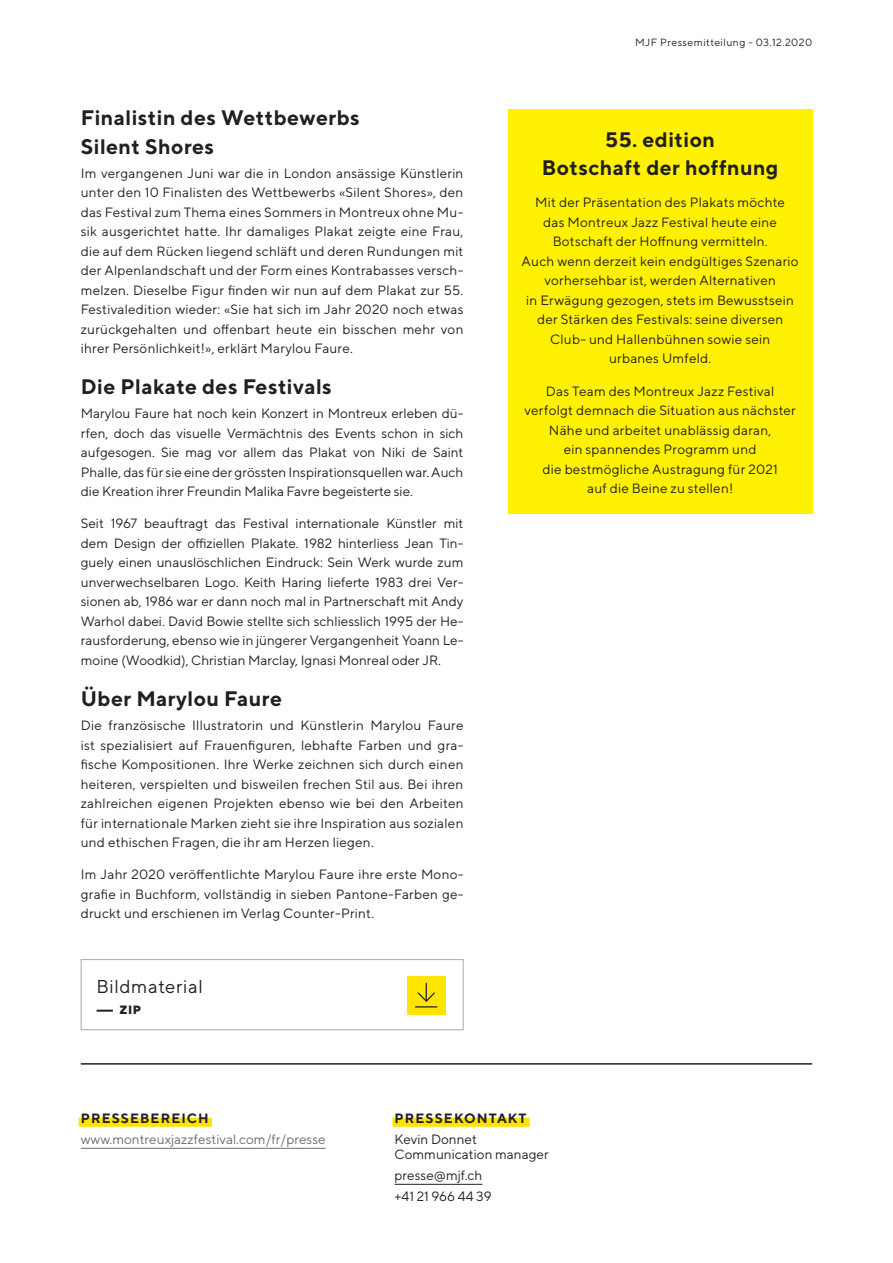
<style>
.page{position:relative;width:893px;height:1263px;background:#fff}
.page>*{position:absolute;margin:0;border:0;box-sizing:border-box;transform-origin:0 0}
.Sous-titre{font:700 21px/28.5px "TT Norms";letter-spacing:.02em;color:#231f20}
.t1{font:18.6px "TT Norms";letter-spacing:.03em;color:#231f20}
.Texte{font:13.5px/19.5px "TT Norms";letter-spacing:.015em;color:#231f20;text-align:justify}
.t2{font:13.5px "TT Norms";color:#6c6d70}
.t3{font:700 13.5px "TT Norms";letter-spacing:.08em;color:#231f20}
.t4{font:800 12px "TT Norms";color:#231f20}
.t5{font:10.5px "TT Norms";letter-spacing:.04em;color:#231f20}
</style>
<div class="page">
<div style="left:508px;top:109px;width:304px;height:405px;background:#fff101"></div>
<div style="left:392px;top:1118px;width:138px;height:9px;background:#ffe400"></div>
<hr style="left:395px;top:1184px;width:87px;height:1px;background:#231f20">
<div style="left:79px;top:1118px;width:133px;height:9px;background:#ffe400"></div>
<hr style="left:81px;top:1148px;width:245px;height:1px;background:#6c6d70">
<svg style="left:97px;top:1010px;width:16px;height:2px"></svg>
<div style="left:81px;top:959px;width:382px;height:71px;border:1px solid #a8a9ad"></div>
<div style="left:407px;top:976px;width:39px;height:38px;background:#ffe400"></div>
<svg style="left:416px;top:983px;width:21px;height:24px"></svg>
<hr style="left:81px;top:1063px;width:731px;height:1px;background:#231f20">
<p class="Sous-titre" style="left:81px;top:103px;width:280px">Finalistin des Wettbewerbs<br>Silent Shores</p>
<p class="Texte" style="left:81px;top:163px;width:384px">Im vergangenen Juni war die in London ansässige Künstlerin unter den 10 Finalisten des Wettbewerbs «Silent Shores», den das Festival zum Thema eines Sommers in Montreux ohne Mu&shy;sik ausgerichtet hatte. Ihr damaliges Plakat zeigte eine Frau, die auf dem Rücken liegend schläft und deren Rundungen mit der Alpenlandschaft und der Form eines Kontrabasses versch&shy;melzen. Dieselbe Figur finden wir nun auf dem Plakat zur 55.<br>Festivaledition wieder: «Sie hat sich im Jahr 2020 noch etwas zurückgehalten und offenbart heute ein bisschen mehr von ihrer Persönlichkeit!», erklärt Marylou Faure.</p>
<p class="Sous-titre" style="left:81px;top:372px;width:253px">Die Plakate des Festivals</p>
<p class="Texte" style="left:81px;top:403px;width:384px">Marylou Faure hat noch kein Konzert in Montreux erleben dü&shy;rfen, doch das visuelle Vermächtnis des Events schon in sich aufgesogen. Sie mag vor allem das Plakat von Niki de Saint Phalle, das für sie eine der grössten Inspirationsquellen war. Auch die Kreation ihrer Freundin Malika Favre begeisterte sie.</p>
<p class="Texte" style="left:81px;top:514px;width:384px">Seit 1967 beauftragt das Festival internationale Künstler mit dem Design der offiziellen Plakate. 1982 hinterliess Jean Tin&shy;guely einen unauslöschlichen Eindruck: Sein Werk wurde zum unverwechselbaren Logo. Keith Haring lieferte 1983 drei Ver&shy;sionen ab, 1986 war er dann noch mal in Partnerschaft mit Andy Warhol dabei. David Bowie stellte sich schliesslich 1995 der He&shy;rausforderung, ebenso wie in jüngerer Vergangenheit Yoann Le&shy;moine (Woodkid), Christian Marclay, Ignasi Monreal oder JR.</p>
<p class="Sous-titre" style="left:81px;top:684px;width:203px">Über Marylou Faure</p>
<p class="Texte" style="left:81px;top:715px;width:384px">Die französische Illustratorin und Künstlerin Marylou Faure ist spezialisiert auf Frauenfiguren, lebhafte Farben und gra&shy;fische Kompositionen. Ihre Werke zeichnen sich durch einen heiteren, verspielten und bisweilen frechen Stil aus. Bei ihren zahlreichen eigenen Projekten ebenso wie bei den Arbeiten für internationale Marken zieht sie ihre Inspiration aus sozialen und ethischen Fragen, die ihr am Herzen liegen.</p>
<p class="Texte" style="left:81px;top:864px;width:384px">Im Jahr 2020 veröffentlichte Marylou Faure ihre erste Mono&shy;grafie in Buchform, vollständig in sieben Pantone-Farben ge&shy;druckt und erschienen im Verlag Counter-Print.</p>
<p class="t1" style="left:97px;top:975px;width:108px">Bildmaterial</p>
<p class="t4" style="left:120px;top:1002px;width:23px">ZIP</p>
<p class="t5" style="left:635px;top:36px;width:179px">MJF Pressemitteilung - 03.12.2020</p>
<p class="Sous-titre" style="left:605px;top:125px;width:111px">55. edition</p>
<p class="Sous-titre" style="left:542px;top:153px;width:238px">Botschaft der hoffnung</p>
<p class="Texte" style="left:522px;top:193px;width:279px;text-align:center">Mit der Präsentation des Plakats möchte<br>das Montreux Jazz Festival heute eine Botschaft der Hoffnung vermitteln.<br>Auch wenn derzeit kein endgültiges Szenario vorhersehbar ist, werden Alternativen<br>in Erwägung gezogen, stets im Bewusstsein der Stärken des Festivals: seine diversen Club- und Hallenbühnen sowie sein<br>urbanes Umfeld.</p>
<p class="Texte" style="left:524px;top:381px;width:273px;text-align:center">Das Team des Montreux Jazz Festival verfolgt demnach die Situation aus nächster Nähe und arbeitet unablässig daran,<br>ein spannendes Programm und<br>die bestmögliche Austragung für 2021<br>auf die Beine zu stellen!</p>
<p class="t3" style="left:81px;top:1109px;width:129px">PRESSEBEREICH</p>
<p class="t2" style="left:81px;top:1131px;width:246px">www.montreuxjazzfestival.com/fr/presse</p>
<p class="t3" style="left:395px;top:1109px;width:133px">PRESSEKONTAKT</p>
<p class="Texte" style="left:395px;top:1129px;width:84px">Kevin Donnet</p>
<p class="Texte" style="left:395px;top:1144px;width:156px">Communication manager</p>
<p class="Texte" style="left:395px;top:1165px;width:89px">presse@mjf.ch</p>
<p class="Texte" style="left:395px;top:1186px;width:99px">+41 21 966 44 39</p>
</div>
